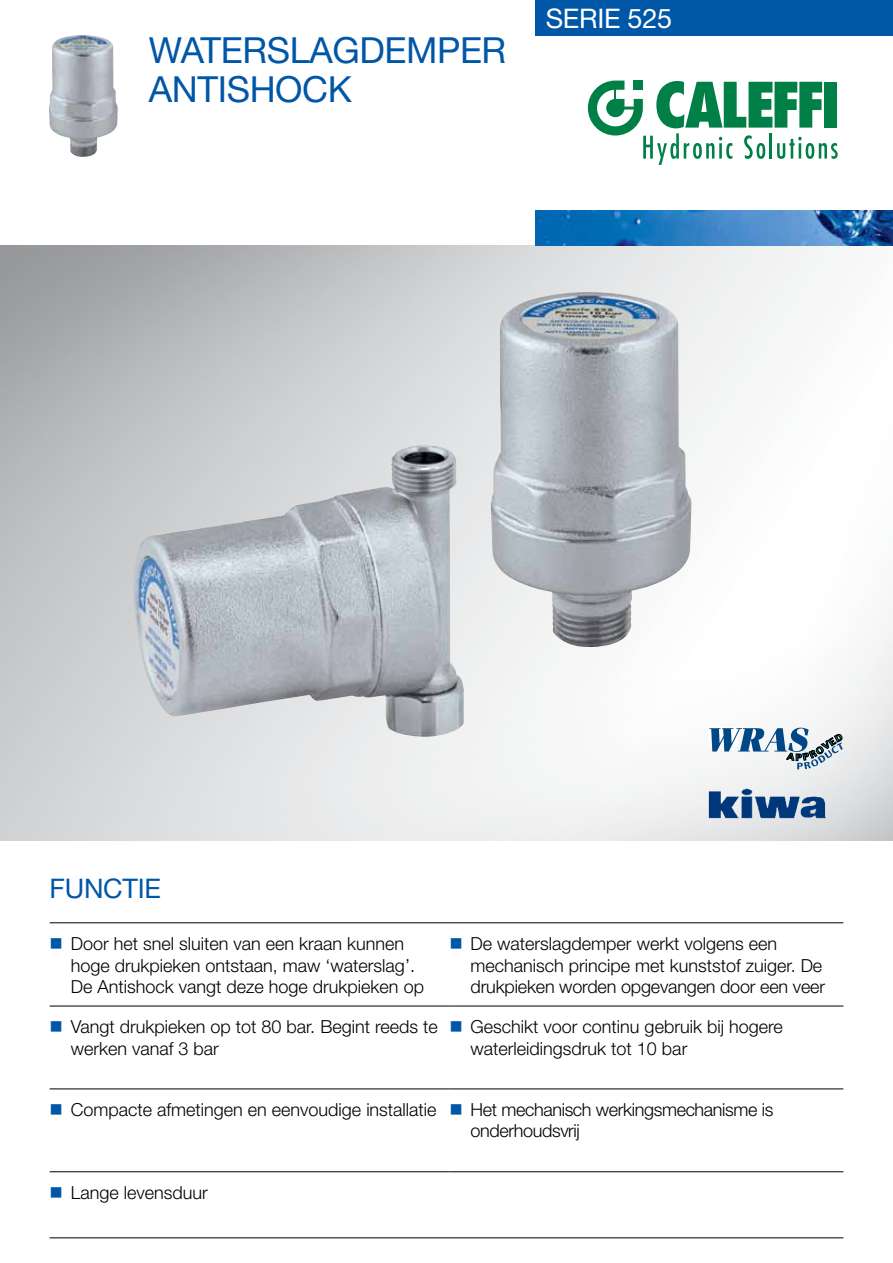
<style>
.page{position:relative;width:893px;height:1263px;background:#fff}
.page>*{position:absolute;margin:0;border:0;box-sizing:border-box;transform-origin:0 0}
.t1{font:36px/39px "Helvetica Neue";letter-spacing:-.01em;color:#0056a7}
.t2{font:27px "Helvetica Neue";letter-spacing:-.01em;color:#fff}
.t3{font:27px "Helvetica Neue";letter-spacing:-.01em;color:#0056a7}
.t4{font:300 18px/21.6px "Helvetica Neue";color:#000}
.t5{font:300 18px/21.6px "Helvetica Neue";letter-spacing:-.02em;color:#000}
.s1{color:#0056a7}
</style>
<div class="page">
<svg style="left:588px;top:81px;width:250px;height:84px"></svg>
<img style="left:49px;top:35px;width:69px;height:122px">
<img style="left:536px;top:210px;width:357px;height:36px">
<hr style="left:50px;top:922px;width:793px;height:1px;background:#000">
<hr style="left:50px;top:1237px;width:793px;height:1px;background:#000">
<div style="left:536px;top:0;width:357px;height:35px;background:#0056a7"></div>
<img style="left:490px;top:292px;width:201px;height:356px">
<img style="left:133px;top:445px;width:331px;height:292px">
<svg style="left:709px;top:728px;width:134px;height:41px"></svg>
<img style="left:709px;top:789px;width:117px;height:29px">
<hr style="left:50px;top:1006px;width:399px;height:1px;background:#000">
<hr style="left:449px;top:1006px;width:394px;height:1px;background:#000">
<hr style="left:50px;top:1088px;width:399px;height:1px;background:#000">
<hr style="left:449px;top:1088px;width:394px;height:1px;background:#000">
<hr style="left:50px;top:1171px;width:399px;height:1px;background:#000">
<hr style="left:449px;top:1171px;width:394px;height:1px;background:#000">
<h1 class="t1" style="left:149px;top:31px;width:359px">WATERSLAGDEMPER<br>ANTISHOCK</h1>
<h2 class="t2" style="left:546px;top:2px;width:128px">SERIE 525</h2>
<h2 class="t3" style="left:50px;top:872px;width:113px">FUNCTIE</h2>
<p class="t4" style="left:71px;top:932px;width:355px;text-indent:-21px"><span class="s1">■</span> Door het snel sluiten van een kraan kunnen hoge drukpieken ontstaan, maw ‘waterslag’.<br>De Antishock vangt deze hoge drukpieken op</p>
<p class="t4" style="left:471px;top:932px;width:356px;text-indent:-21px"><span class="s1">■</span> De waterslagdemper werkt volgens een mechanisch principe met kunststof zuiger. De drukpieken worden opgevangen door een veer</p>
<p class="t4" style="left:71px;top:1015px;width:368px;text-indent:-21px"><span class="s1">■</span> Vangt drukpieken op tot 80 bar. Begint reeds te werken vanaf 3 bar</p>
<p class="t4" style="left:471px;top:1015px;width:314px;text-indent:-21px"><span class="s1">■</span> Geschikt voor continu gebruik bij hogere waterleidingsdruk tot 10 bar</p>
<p class="t5" style="left:471px;top:1098px;width:304px;text-indent:-421px"><span class="s1">■</span> Compacte afmetingen en eenvoudige installatie <span class="s1">■</span> Het mechanisch werkingsmechanisme is onderhoudsvrij</p>
<p class="t4" style="left:50px;top:1181px;width:160px"><span class="s1">■</span> Lange levensduur</p>
</div>
